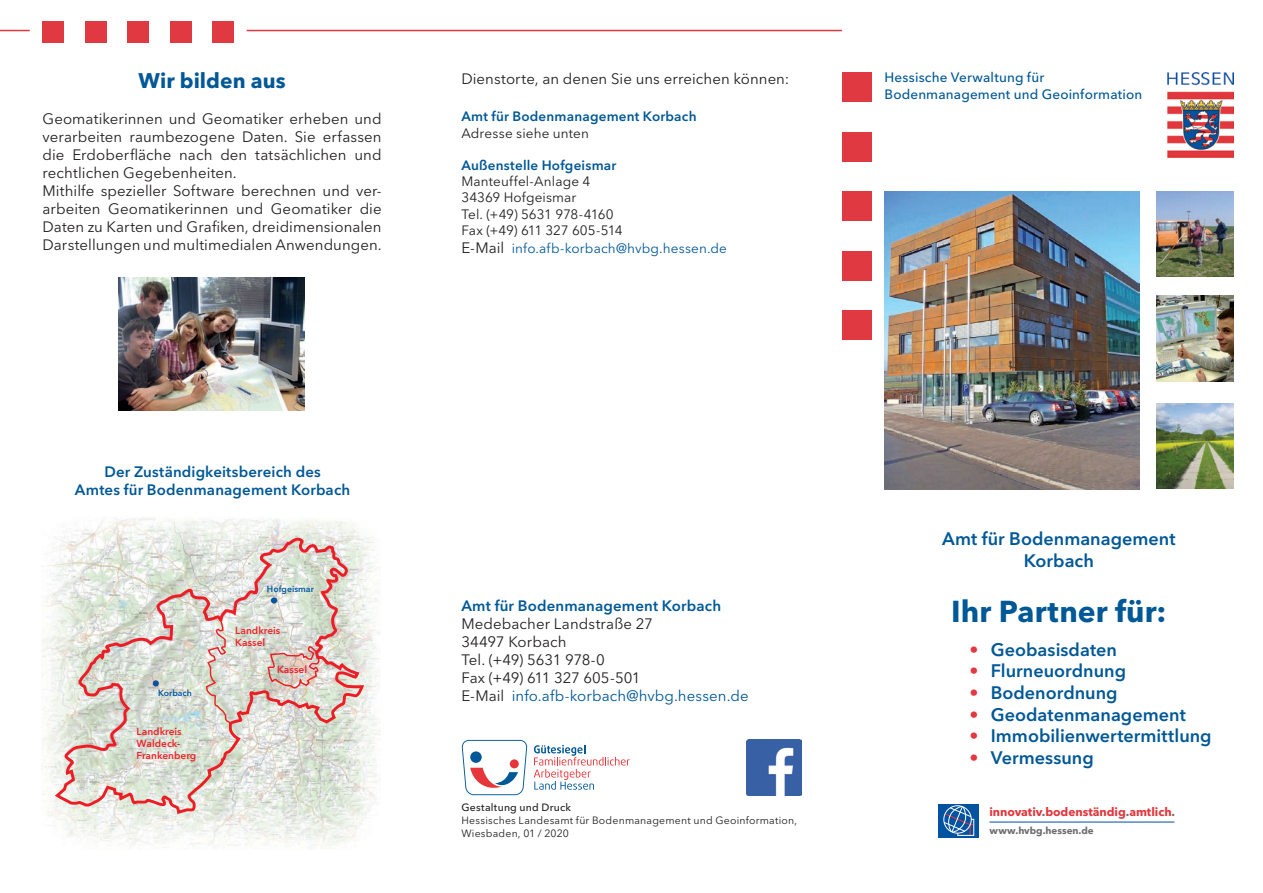
<style>
.page{position:relative;width:1263px;height:893px;background:#fff}
.page>*{position:absolute;margin:0;border:0;box-sizing:border-box;transform-origin:0 0}
.t1{font:700 30px "Avenir Next LT Pro";color:#015896}
.t2{font:700 21px "Avenir Next LT Pro";color:#015896}
.t3{font:600 18px/21.6px "Avenir Next LT Pro";color:#015896;text-align:center}
.t4{font:15px/18px "Avenir Next LT Pro";letter-spacing:.005em;color:#231f20}
.t5{font:600 15px/18px "Avenir Next LT Pro";letter-spacing:.01em;color:#015896;text-align:center}
.t6{font:13.5px/16.2px "Avenir Next LT Pro";letter-spacing:.01em;color:#231f20}
.t7{font:500 13.5px/16.2px "Avenir Next LT Pro";letter-spacing:.01em;color:#015896}
.t8{font:600 13.5px "Avenir Next LT Pro";letter-spacing:.015em;color:#015896}
.t9{font:13.5px "Avenir Next LT Pro";letter-spacing:.01em;color:#015896}
.t10{font:700 11.85px "Avenir Next LT Pro";letter-spacing:-.005em;color:#e1373d}
.t11{font:10.5px/12.6px "Avenir Next LT Pro";letter-spacing:.02em;color:#231f20}
.t12{font:500 10.5px "Avenir Next LT Pro";letter-spacing:.025em;color:#231f20}
.t13{font:600 10.2px/12.1px "Avenir Next LT Pro";color:#ec2329}
.t14{font:700 9.75px "Avenir Next LT Pro";letter-spacing:-.005em;color:#6c6d70}
.t15{font:600 8.7px "Avenir Next LT Pro";color:#0156a0}
.s1{font-size:15px;color:#231f20}
.s2{color:#015896}
.s3{color:#e03941}
.s4{color:#6c6d70}
</style>
<div class="page">
<img style="left:1157px;top:296px;width:76px;height:85px">
<img style="left:1157px;top:403px;width:76px;height:85px">
<img style="left:1157px;top:191px;width:76px;height:85px">
<img style="left:884px;top:191px;width:256px;height:298px">
<img style="left:42px;top:518px;width:339px;height:331px">
<svg style="left:54px;top:535px;width:311px;height:280px;background:#dfd9d1"></svg>
<svg style="left:205px;top:618px;width:27px;height:176px;background:#decfc7"></svg>
<svg style="left:267px;top:645px;width:53px;height:44px;background:#dab7af"></svg>
<svg style="left:271px;top:597px;width:6px;height:6px"></svg>
<svg style="left:153px;top:680px;width:6px;height:6px"></svg>
<img style="left:119px;top:277px;width:186px;height:134px">
<svg style="left:462px;top:740px;width:65px;height:55px"></svg>
<svg style="left:534px;top:745px;width:96px;height:45px"></svg>
<img style="left:746px;top:740px;width:55px;height:55px">
<hr style="left:989px;top:821px;width:185px;height:1px;background:#0153a0">
<div style="left:938px;top:804px;width:41px;height:33px;background:#0153a0"></div>
<div style="left:943px;top:805px;width:28px;height:28px;border:1px solid #fff;border-radius:50%"></div>
<svg style="left:943px;top:806px;width:31px;height:30px"></svg>
<div style="left:43px;top:21px;width:21px;height:22px;background:#e03941"></div>
<div style="left:170px;top:21px;width:21px;height:22px;background:#e03941"></div>
<div style="left:213px;top:21px;width:21px;height:22px;background:#e03941"></div>
<div style="left:128px;top:21px;width:21px;height:22px;background:#e03941"></div>
<div style="left:85px;top:21px;width:21px;height:22px;background:#e03941"></div>
<hr style="left:0;top:30px;width:30px;height:1px;background:#e03941">
<hr style="left:247px;top:30px;width:595px;height:1px;background:#e03941">
<div style="left:842px;top:72px;width:30px;height:30px;background:#e03941"></div>
<div style="left:842px;top:251px;width:30px;height:30px;background:#e03941"></div>
<div style="left:842px;top:132px;width:30px;height:30px;background:#e03941"></div>
<div style="left:842px;top:310px;width:30px;height:30px;background:#e03941"></div>
<div style="left:842px;top:191px;width:30px;height:30px;background:#e03941"></div>
<img style="left:1168px;top:72px;width:65px;height:85px">
<h2 class="t2" style="left:138px;top:68px;width:149px">Wir bilden aus</h2>
<p class="t4" style="left:43px;top:110px;width:341px">Geomatikerinnen und Geomatiker erheben und verarbeiten raumbezogene Daten. Sie erfassen die Erdoberfläche nach den tatsächlichen und rechtlichen Gegebenheiten.<br>Mithilfe spezieller Software berechnen und ver&shy;arbeiten Geomatikerinnen und Geomatiker die Daten zu Karten und Grafiken, dreidimensionalen Darstellungen und multimedialen Anwendungen.</p>
<p class="t4" style="left:461px;top:69px;width:329px">Dienstorte, an denen Sie uns erreichen können:</p>
<p class="t8" style="left:461px;top:109px;width:237px">Amt für Bodenmanagement Korbach</p>
<p class="t6" style="left:461px;top:125px;width:129px">Adresse siehe unten</p>
<p class="t8" style="left:461px;top:157px;width:157px">Außenstelle Hofgeismar</p>
<p class="t6" style="left:461px;top:173px;width:163px">Manteuffel-Anlage 4<br>34369 Hofgeismar<br>Tel. (+49) 5631 978-4160<br>Fax (+49) 611 327 605-514</p>
<p class="t9" style="left:461px;top:240px;width:267px"><span class="s1">E-Mail</span> info.afb-korbach@hvbg.hessen.de</p>
<p class="t5" style="left:75px;top:463px;width:277px">Der Zuständigkeitsbereich des<br>Amtes für Bodenmanagement Korbach</p>
<p class="t15" style="left:267px;top:584px;width:48px">Hofgeismar</p>
<p class="t15" style="left:158px;top:687px;width:35px">Korbach</p>
<p class="t13" style="left:137px;top:725px;width:61px">Landkreis<br>Waldeck-<br>Frankenberg</p>
<p class="t13" style="left:235px;top:624px;width:47px">Landkreis<br>Kassel</p>
<p class="t13" style="left:277px;top:663px;width:31px">Kassel</p>
<p class="t5" style="left:461px;top:596px;width:261px">Amt für Bodenmanagement Korbach</p>
<p class="t4" style="left:461px;top:615px;width:289px">Medebacher Landstraße 27<br>34497 Korbach<br>Tel. (+49) 5631 978-0<br>Fax (+49) 611 327 605-501<br>E-Mail <span class="s2">info.afb-korbach@hvbg.hessen.de</span></p>
<p class="t12" style="left:461px;top:801px;width:111px">Gestaltung und Druck</p>
<p class="t11" style="left:461px;top:814px;width:337px">Hessisches Landesamt für Bodenmanagement und Geoinformation,<br>Wiesbaden, 01 / 2020</p>
<p class="t7" style="left:884px;top:70px;width:259px">Hessische Verwaltung für<br>Bodenmanagement und Geoinformation</p>
<p class="t3" style="left:942px;top:528px;width:235px">Amt für Bodenmanagement<br>Korbach</p>
<h1 class="t1" style="left:951px;top:593px;width:217px">Ihr Partner für:</h1>
<p class="t3" style="left:969px;top:639px;width:149px"><span class="s3">•</span> Geobasisdaten</p>
<p class="t3" style="left:969px;top:660px;width:158px"><span class="s3">•</span> Flurneuordnung</p>
<p class="t3" style="left:969px;top:682px;width:150px"><span class="s3">•</span> Bodenordnung</p>
<p class="t3" style="left:969px;top:703px;width:218px"><span class="s3">•</span> Geodatenmanagement</p>
<p class="t3" style="left:969px;top:725px;width:244px"><span class="s3">•</span> Immobilienwertermittlung</p>
<p class="t3" style="left:969px;top:747px;width:126px"><span class="s3">•</span> Vermessung</p>
<p class="t10" style="left:989px;top:805px;width:187px">innovativ<span class="s4">.</span>bodenständig<span class="s4">.</span>amtlich<span class="s4">.</span></p>
<p class="t14" style="left:989px;top:824px;width:106px">www.hvbg.hessen.de</p>
</div>
